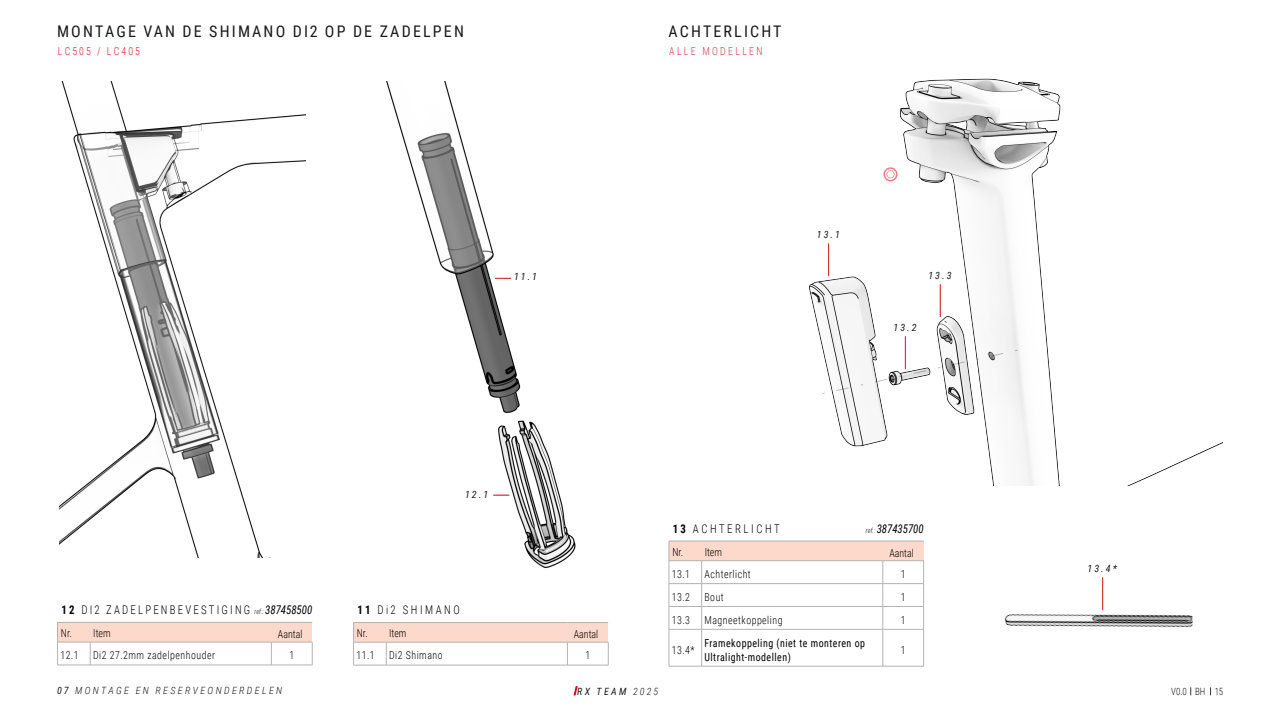
<style>
.page{position:relative;width:1280px;height:720px;background:#fff}
.page>*{position:absolute;margin:0;border:0;box-sizing:border-box;transform-origin:0 0}
.TITULOS_SECUNDARIOS{font:16px "Roboto Condensed";letter-spacing:.135em;color:#1a1a1a}
.HIGHLIGHTS{font:300 12px "Roboto Condensed";letter-spacing:.205em;color:#000;scale:.9 1}
.HIGHLIGHTS-2{font:300 12px "Roboto Condensed";letter-spacing:.235em;color:#000;scale:.9 1}
.tablas{font:italic 12px "Roboto Condensed";color:#000;scale:.9 1}
.Texto_tabla{font:300 11px "Roboto Condensed";letter-spacing:.05em;color:#000;scale:.9 1}
.Texto_tabla-2{font:11px/14px "Roboto Condensed";letter-spacing:.05em;color:#000;scale:.9 1}
.tablas-2{font:300 11px "Roboto Condensed";color:#000;scale:.9 1}
.referencia_bici{font:300 11px "Roboto Condensed";letter-spacing:.235em;color:#d23a45;scale:.9 1}
.referencia_bici-2{font:300 11px "Roboto Condensed";letter-spacing:.21em;color:#d1232a;scale:.9 1}
.pie_gama{font:italic 10px "Roboto Condensed";letter-spacing:.2em;color:#1a1a1a}
.pie_gama-2{font:italic 300 10px "Roboto Condensed";letter-spacing:.235em;color:#1a1a1a}
.t1{font:300 10px "Roboto Condensed";color:#1a1a1a;scale:.9 1}
.s1{font-weight:700}
.s2{font-style:italic;font-size:7px}
.s3{font-weight:400;font-style:italic}
.s4{font-weight:300;font-size:7px}
.s5{font-weight:400}
.s6{font-weight:300}
</style>
<div class="page">
<svg style="left:574px;top:686px;width:4px;height:9px"></svg>
<div style="left:58px;top:622px;width:254px;height:20px;background:#fcd9ca"></div>
<svg style="left:90px;top:643px;width:1px;height:22px"></svg>
<svg style="left:271px;top:643px;width:1px;height:22px"></svg>
<hr style="left:57px;top:665px;width:33px;height:1px;background:#b3b3b3">
<hr style="left:90px;top:665px;width:181px;height:1px;background:#b3b3b3">
<hr style="left:271px;top:665px;width:41px;height:1px;background:#b3b3b3">
<hr style="left:57px;top:622px;width:33px;height:1px;background:#b3b3b3">
<svg style="left:57px;top:623px;width:1px;height:42px"></svg>
<hr style="left:90px;top:622px;width:181px;height:1px;background:#b3b3b3">
<hr style="left:271px;top:622px;width:41px;height:1px;background:#b3b3b3">
<hr style="left:57px;top:642px;width:33px;height:1px;background:#b3b3b3">
<hr style="left:90px;top:642px;width:181px;height:1px;background:#b3b3b3">
<hr style="left:271px;top:642px;width:41px;height:1px;background:#b3b3b3">
<svg style="left:312px;top:642px;width:1px;height:23px"></svg>
<div style="left:354px;top:623px;width:254px;height:19px;background:#fcd9ca"></div>
<svg style="left:386px;top:643px;width:1px;height:22px"></svg>
<svg style="left:567px;top:643px;width:1px;height:22px"></svg>
<hr style="left:353px;top:665px;width:33px;height:1px;background:#b3b3b3">
<hr style="left:386px;top:665px;width:181px;height:1px;background:#b3b3b3">
<hr style="left:567px;top:665px;width:41px;height:1px;background:#b3b3b3">
<hr style="left:353px;top:622px;width:33px;height:1px;background:#b3b3b3">
<svg style="left:353px;top:623px;width:1px;height:42px"></svg>
<hr style="left:386px;top:622px;width:181px;height:1px;background:#b3b3b3">
<hr style="left:567px;top:622px;width:41px;height:1px;background:#b3b3b3">
<hr style="left:353px;top:642px;width:33px;height:1px;background:#b3b3b3">
<hr style="left:386px;top:642px;width:181px;height:1px;background:#b3b3b3">
<hr style="left:567px;top:642px;width:41px;height:1px;background:#b3b3b3">
<svg style="left:608px;top:642px;width:1px;height:23px"></svg>
<div style="left:669px;top:541px;width:255px;height:20px;background:#fcd9ca"></div>
<hr style="left:669px;top:583px;width:33px;height:1px;background:#b3b3b3">
<hr style="left:702px;top:583px;width:181px;height:1px;background:#b3b3b3">
<hr style="left:883px;top:583px;width:41px;height:1px;background:#b3b3b3">
<hr style="left:669px;top:606px;width:33px;height:1px;background:#b3b3b3">
<hr style="left:702px;top:606px;width:181px;height:1px;background:#b3b3b3">
<svg style="left:702px;top:562px;width:1px;height:67px"></svg>
<hr style="left:883px;top:606px;width:41px;height:1px;background:#b3b3b3">
<svg style="left:883px;top:562px;width:1px;height:67px"></svg>
<hr style="left:669px;top:629px;width:33px;height:1px;background:#b3b3b3">
<hr style="left:702px;top:629px;width:181px;height:1px;background:#b3b3b3">
<hr style="left:702px;top:629px;width:1px;height:37px;background:#b3b3b3">
<hr style="left:883px;top:629px;width:41px;height:1px;background:#b3b3b3">
<hr style="left:883px;top:629px;width:1px;height:37px;background:#b3b3b3">
<hr style="left:669px;top:666px;width:33px;height:1px;background:#b3b3b3">
<hr style="left:702px;top:666px;width:181px;height:1px;background:#b3b3b3">
<hr style="left:883px;top:666px;width:41px;height:1px;background:#b3b3b3">
<hr style="left:669px;top:629px;width:1px;height:37px;background:#b3b3b3">
<hr style="left:669px;top:541px;width:33px;height:1px;background:#b3b3b3">
<svg style="left:669px;top:541px;width:1px;height:88px"></svg>
<hr style="left:702px;top:541px;width:181px;height:1px;background:#b3b3b3">
<hr style="left:883px;top:541px;width:41px;height:1px;background:#b3b3b3">
<hr style="left:669px;top:561px;width:33px;height:1px;background:#b3b3b3">
<hr style="left:702px;top:561px;width:181px;height:1px;background:#b3b3b3">
<hr style="left:883px;top:561px;width:41px;height:1px;background:#b3b3b3">
<svg style="left:924px;top:561px;width:1px;height:68px"></svg>
<hr style="left:924px;top:629px;width:1px;height:37px;background:#b3b3b3">
<hr style="left:1102px;top:577px;width:1px;height:33px;background:#dc1e26">
<img style="left:1004px;top:614px;width:189px;height:14px">
<img style="left:59px;top:81px;width:247px;height:477px">
<img style="left:386px;top:81px;width:190px;height:487px">
<svg style="left:495px;top:278px;width:16px;height:1px"></svg>
<svg style="left:493px;top:495px;width:16px;height:1px"></svg>
<img style="left:809px;top:78px;width:413px;height:408px">
<hr style="left:828px;top:243px;width:1px;height:33px;background:#dc1e26">
<hr style="left:905px;top:336px;width:1px;height:33px;background:#dc1e26">
<hr style="left:940px;top:284px;width:1px;height:33px;background:#dc1e26">
<svg style="left:811px;top:349px;width:208px;height:48px"></svg>
<svg style="left:884px;top:167px;width:14px;height:14px"></svg>
<p class="TITULOS_SECUNDARIOS" style="left:57px;top:20px;width:408px">MONTAGE VAN DE SHIMANO DI2 OP DE ZADELPEN</p>
<p class="referencia_bici-2" style="left:58px;top:43px;width:93px">LC505 / LC405</p>
<p class="pie_gama" style="left:514px;top:270px;width:25px">11.1</p>
<p class="pie_gama" style="left:465px;top:487px;width:25px">12.1</p>
<p class="HIGHLIGHTS" style="left:62px;top:601px;width:280px"><span class="s1">12</span> DI2 ZADELPENBEVESTIGING <span class="s2">ref.:</span> <span class="s3">387458500</span></p>
<p class="Texto_tabla" style="left:60px;top:648px;width:22px">12.1</p>
<p class="Texto_tabla" style="left:93px;top:648px;width:137px">Di2 27.2mm zadelpenhouder</p>
<p class="Texto_tabla" style="left:289px;top:648px;width:7px">1</p>
<p class="HIGHLIGHTS-2" style="left:358px;top:601px;width:115px"><span class="s1">11</span> Di2 SHIMANO</p>
<p class="Texto_tabla" style="left:356px;top:648px;width:22px">11.1</p>
<p class="Texto_tabla" style="left:389px;top:648px;width:61px">Di2 Shimano</p>
<p class="Texto_tabla" style="left:585px;top:648px;width:7px">1</p>
<p class="tablas-2" style="left:61px;top:625px;width:14px">Nr.</p>
<p class="tablas-2" style="left:93px;top:625px;width:21px">Item</p>
<p class="tablas-2" style="left:278px;top:626px;width:29px">Aantal</p>
<p class="tablas-2" style="left:357px;top:626px;width:14px">Nr.</p>
<p class="tablas-2" style="left:389px;top:626px;width:21px">Item</p>
<p class="tablas-2" style="left:574px;top:627px;width:29px">Aantal</p>
<p class="TITULOS_SECUNDARIOS" style="left:669px;top:20px;width:115px">ACHTERLICHT</p>
<p class="referencia_bici" style="left:669px;top:44px;width:105px">ALLE MODELLEN</p>
<p class="pie_gama" style="left:817px;top:228px;width:25px">13.1</p>
<p class="pie_gama" style="left:928px;top:268px;width:25px">13.3</p>
<p class="pie_gama" style="left:894px;top:320px;width:25px">13.2</p>
<p class="HIGHLIGHTS-2" style="left:673px;top:520px;width:120px"><span class="s1">13</span> ACHTERLICHT</p>
<p class="Texto_tabla" style="left:672px;top:566px;width:22px">13.1</p>
<p class="Texto_tabla" style="left:705px;top:566px;width:53px">Achterlicht</p>
<p class="Texto_tabla" style="left:901px;top:566px;width:7px">1</p>
<p class="Texto_tabla" style="left:672px;top:589px;width:22px">13.2</p>
<p class="Texto_tabla" style="left:705px;top:589px;width:23px">Bout</p>
<p class="Texto_tabla" style="left:901px;top:589px;width:7px">1</p>
<p class="Texto_tabla" style="left:672px;top:612px;width:22px">13.3</p>
<p class="Texto_tabla" style="left:705px;top:612px;width:88px">Magneetkoppeling</p>
<p class="Texto_tabla" style="left:901px;top:612px;width:7px">1</p>
<p class="Texto_tabla" style="left:672px;top:642px;width:27px">13.4*</p>
<p class="Texto_tabla-2" style="left:705px;top:635px;width:180px">Framekoppeling (niet te monteren op<br>Ultralight-modellen)</p>
<p class="Texto_tabla" style="left:901px;top:642px;width:7px">1</p>
<p class="tablas" style="left:866px;top:520px;width:66px"><span class="s4">ref.:</span> 387435700</p>
<p class="tablas-2" style="left:672px;top:544px;width:14px">Nr.</p>
<p class="tablas-2" style="left:705px;top:544px;width:21px">Item</p>
<p class="tablas-2" style="left:889px;top:545px;width:29px">Aantal</p>
<p class="pie_gama" style="left:1088px;top:561px;width:31px">13.4*</p>
<p class="pie_gama-2" style="left:57px;top:684px;width:227px"><span class="s5">07</span> MONTAGE EN RESERVEONDERDELEN</p>
<p class="pie_gama" style="left:577px;top:685px;width:82px">RX TEAM <span class="s6">2025</span></p>
<p class="t1" style="left:1171px;top:685px;width:59px">V0.0 BH 15</p>
</div>
